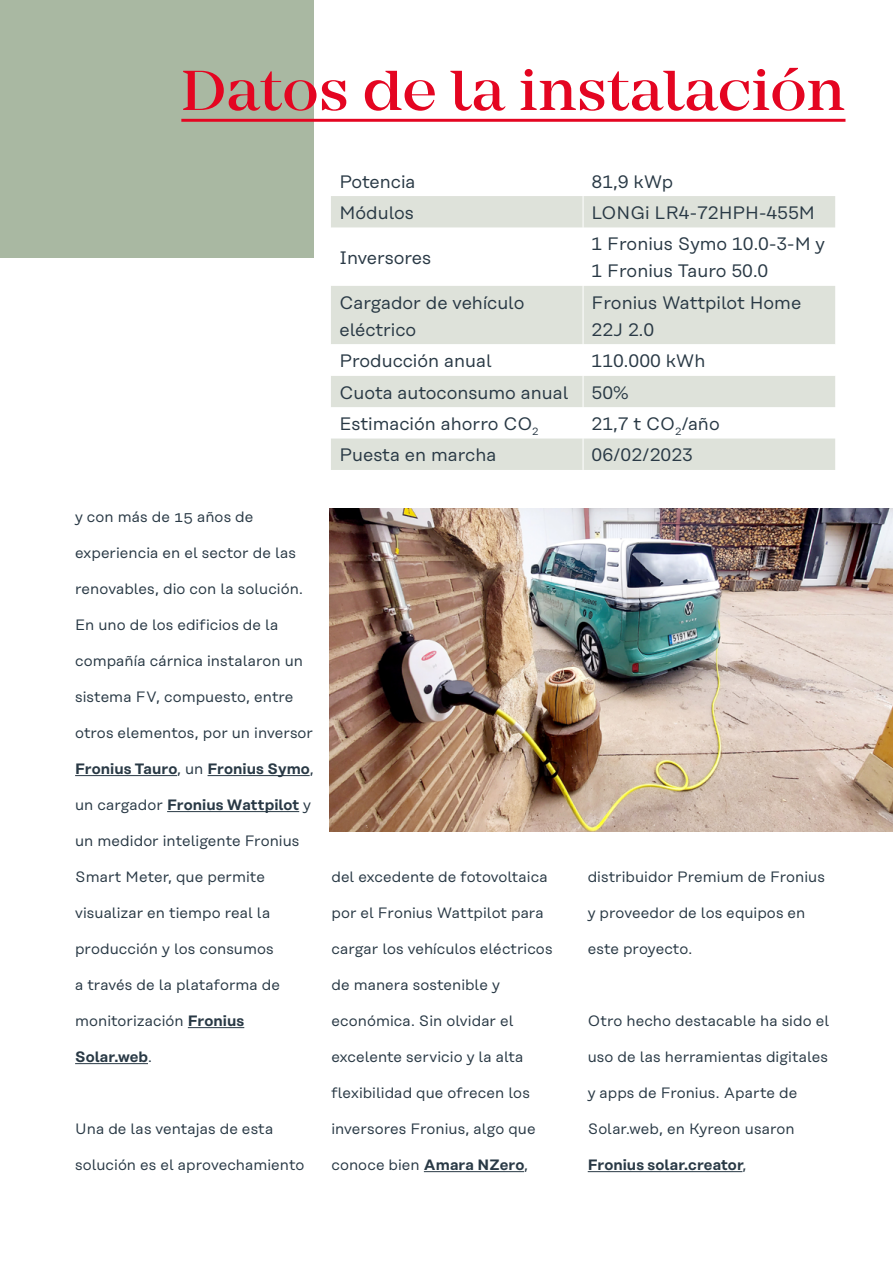
<style>
.page{position:relative;width:893px;height:1263px;background:#fff}
.page>*{position:absolute;margin:0;border:0;box-sizing:border-box;transform-origin:0 0}
.t1{font:500 58.5px "Mirador";color:#e40521}
.t2{font:18px/27px "Rational Text";color:#293945}
.t3{font:15px "Rational Text";letter-spacing:.005em;color:#293945}
.t4{font:600 15px "Rational Text";letter-spacing:.005em;color:#293945}
.s1{font-weight:400}
.s2{font-weight:600}
</style>
<div class="page">
<div style="left:0;top:0;width:314px;height:257px;background:#a9b8a2"></div>
<hr style="left:75px;top:775px;width:102px;height:1px;background:#293945">
<hr style="left:208px;top:775px;width:102px;height:1px;background:#293945">
<hr style="left:167px;top:811px;width:132px;height:1px;background:#293945">
<hr style="left:188px;top:1027px;width:56px;height:1px;background:#293945">
<hr style="left:75px;top:1063px;width:73px;height:1px;background:#293945">
<hr style="left:424px;top:1171px;width:100px;height:1px;background:#293945">
<hr style="left:181px;top:119px;width:664px;height:3px;background:#e40521">
<div style="left:331px;top:196px;width:504px;height:32px;background:#dee2da"></div>
<svg style="left:331px;top:286px;width:504px;height:184px;fill:#dee2da"></svg>
<svg style="left:331px;top:344px;width:504px;height:32px"></svg>
<hr style="left:583px;top:196px;width:1px;height:31px;background:#fff">
<hr style="left:583px;top:227px;width:1px;height:59px;background:#fff">
<hr style="left:583px;top:286px;width:1px;height:58px;background:#fff">
<hr style="left:583px;top:344px;width:1px;height:32px;background:#fff">
<hr style="left:583px;top:376px;width:1px;height:31px;background:#fff">
<hr style="left:583px;top:407px;width:1px;height:31px;background:#fff">
<hr style="left:583px;top:438px;width:1px;height:32px;background:#fff">
<img style="left:330px;top:508px;width:563px;height:324px">
<hr style="left:588px;top:1171px;width:154px;height:1px;background:#293945">
<h1 class="t1" style="left:181px;top:56px;width:666px">Datos de la instalación</h1>
<p class="t2" style="left:339px;top:168px;width:78px">Potencia</p>
<p class="t2" style="left:592px;top:168px;width:83px">81,9 kWp</p>
<p class="t2" style="left:339px;top:199px;width:76px">Módulos</p>
<p class="t2" style="left:592px;top:199px;width:225px">LONGi LR4-72HPH-455M</p>
<p class="t2" style="left:339px;top:244px;width:93px">Inversores</p>
<p class="t2" style="left:592px;top:231px;width:235px">1 Fronius Symo 10.0-3-M y<br>1 Fronius Tauro 50.0</p>
<p class="t2" style="left:339px;top:289px;width:186px">Cargador de vehículo eléctrico</p>
<p class="t2" style="left:592px;top:289px;width:211px">Fronius Wattpilot Home<br>22J 2.0</p>
<p class="t2" style="left:339px;top:347px;width:154px">Producción anual</p>
<p class="t2" style="left:592px;top:347px;width:116px">110.000 kWh</p>
<p class="t2" style="left:339px;top:379px;width:231px">Cuota autoconsumo anual</p>
<p class="t2" style="left:592px;top:379px;width:39px">50%</p>
<p class="t2" style="left:339px;top:410px;width:201px">Estimación ahorro CO<sub>2</sub></p>
<p class="t2" style="left:592px;top:410px;width:130px">21,7 t CO<sub>2</sub>/año</p>
<p class="t2" style="left:339px;top:442px;width:158px">Puesta en marcha</p>
<p class="t2" style="left:592px;top:442px;width:103px">06/02/2023</p>
<p class="t3" style="left:75px;top:508px;width:180px">y con más de 15 años de</p>
<p class="t3" style="left:75px;top:544px;width:222px">experiencia en el sector de las</p>
<p class="t3" style="left:75px;top:580px;width:229px">renovables, dio con la solución.</p>
<p class="t3" style="left:75px;top:616px;width:205px">En uno de los edificios de la</p>
<p class="t3" style="left:75px;top:652px;width:230px">compañía cárnica instalaron un</p>
<p class="t3" style="left:75px;top:688px;width:220px">sistema FV, compuesto, entre</p>
<p class="t3" style="left:75px;top:724px;width:239px">otros elementos, por un inversor</p>
<p class="t4" style="left:75px;top:760px;width:240px">Fronius Tauro<span class="s1">, un</span> Fronius Symo<span class="s1">,</span></p>
<p class="t4" style="left:75px;top:796px;width:237px"><span class="s1">un cargador</span> Fronius Wattpilot <span class="s1">y</span></p>
<p class="t3" style="left:75px;top:832px;width:226px">un medidor inteligente Fronius</p>
<p class="t3" style="left:75px;top:868px;width:191px">Smart Meter, que permite</p>
<p class="t3" style="left:75px;top:904px;width:197px">visualizar en tiempo real la</p>
<p class="t3" style="left:75px;top:940px;width:200px">producción y los consumos</p>
<p class="t3" style="left:75px;top:976px;width:207px">a través de la plataforma de</p>
<p class="t3" style="left:75px;top:1012px;width:171px">monitorización <span class="s2">Fronius</span></p>
<p class="t4" style="left:75px;top:1048px;width:78px">Solar.web<span class="s1">.</span></p>
<p class="t3" style="left:75px;top:1120px;width:200px">Una de las ventajas de esta</p>
<p class="t3" style="left:75px;top:1156px;width:231px">solución es el aprovechamiento</p>
<p class="t3" style="left:331px;top:868px;width:218px">del excedente de fotovoltaica</p>
<p class="t3" style="left:331px;top:904px;width:214px">por el Fronius Wattpilot para</p>
<p class="t3" style="left:331px;top:940px;width:223px">cargar los vehículos eléctricos</p>
<p class="t3" style="left:331px;top:976px;width:170px">de manera sostenible y</p>
<p class="t3" style="left:331px;top:1012px;width:184px">económica. Sin olvidar el</p>
<p class="t3" style="left:331px;top:1048px;width:194px">excelente servicio y la alta</p>
<p class="t3" style="left:331px;top:1084px;width:200px">flexibilidad que ofrecen los</p>
<p class="t3" style="left:331px;top:1120px;width:206px">inversores Fronius, algo que</p>
<p class="t3" style="left:331px;top:1156px;width:198px">conoce bien <span class="s2">Amara NZero</span>,</p>
<p class="t3" style="left:588px;top:868px;width:239px">distribuidor Premium de Fronius</p>
<p class="t3" style="left:588px;top:904px;width:219px">y proveedor de los equipos en</p>
<p class="t3" style="left:588px;top:940px;width:106px">este proyecto.</p>
<p class="t3" style="left:588px;top:1012px;width:243px">Otro hecho destacable ha sido el</p>
<p class="t3" style="left:588px;top:1048px;width:242px">uso de las herramientas digitales</p>
<p class="t3" style="left:588px;top:1084px;width:211px">y apps de Fronius. Aparte de</p>
<p class="t3" style="left:588px;top:1120px;width:209px">Solar.web, en Kyreon usaron</p>
<p class="t4" style="left:588px;top:1156px;width:160px">Fronius solar.creator<span class="s1">,</span></p>
</div>
